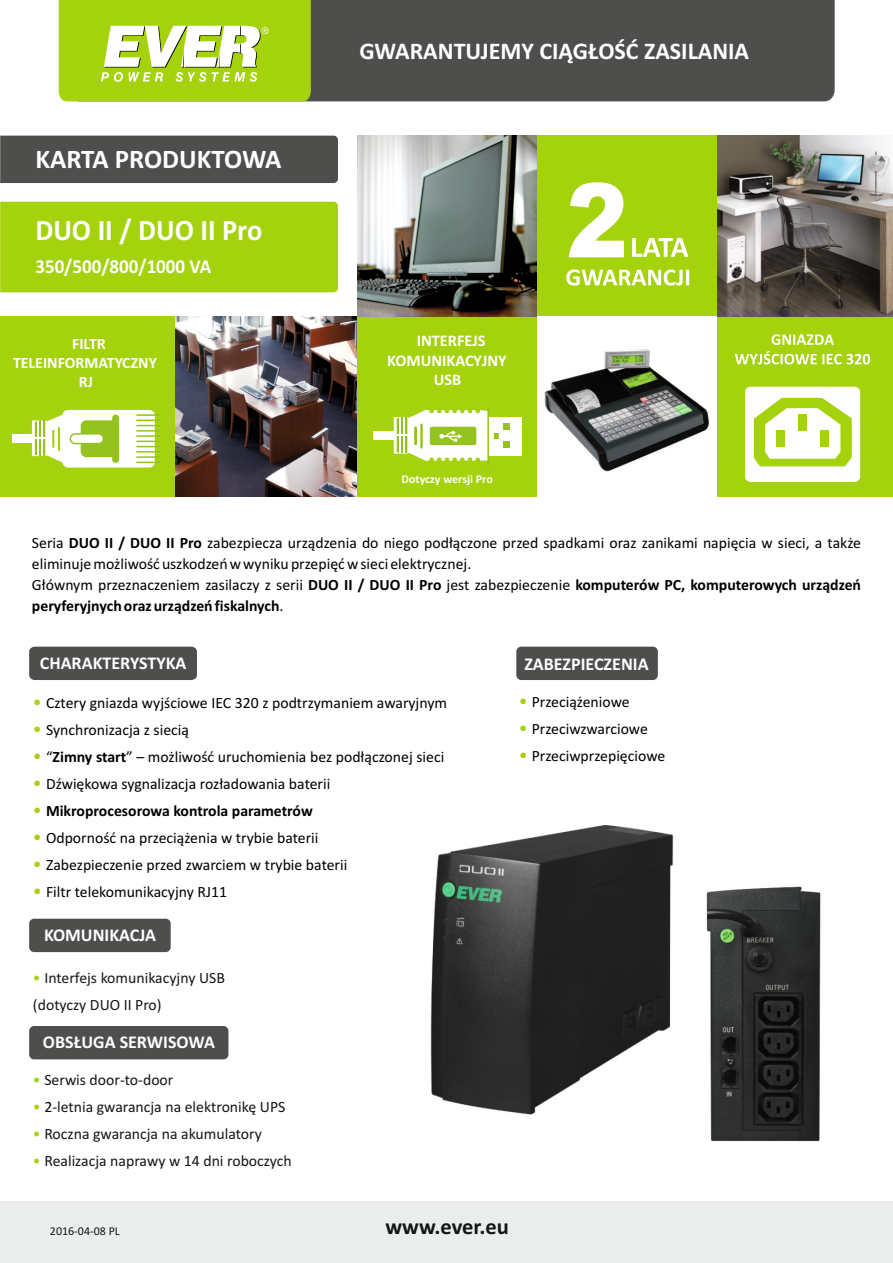
<style>
.page{position:relative;width:893px;height:1263px;background:#fff}
.page>*{position:absolute;margin:0;border:0;box-sizing:border-box;transform-origin:0 0}
.t1{font:900 103.05px "Arial";color:#fff;scale:.9 1}
.t2{font:700 29.85px "Calibri";color:#fff;scale:.96 1}
.t3{font:700 26.85px "Calibri";color:#fff}
.t4{font:700 24px "Calibri";color:#fff}
.t5{font:700 22.5px "Calibri";color:#151616}
.t6{font:700 19.95px "Calibri";color:#fff;scale:.96 1}
.t7{font:700 18px "Calibri";color:#fff}
.t8{font:18px/27px "Calibri";color:#a4d20c;text-align:justify}
.t9{font:700 16.35px/19.5px "Calibri";color:#fff;text-align:center}
.t10{font:700 15.9px/19px "Calibri";color:#fff;text-align:center}
.t11{font:15.75px/27px "Calibri";color:#000}
.t12{font:15.75px/27px "Calibri";color:#151616}
.t13{font:700 15.75px "Calibri";color:#000}
.t14{font:700 12px "Calibri";color:#fff}
.t15{font:12px "Calibri";color:#151616}
.s1{font-weight:700}
.s2{color:#a4d20c}
.s3{color:#000}
</style>
<div class="page">
<div style="left:356px;top:316px;width:181px;height:181px;background:#a4d20c"></div>
<img style="left:544px;top:349px;width:165px;height:123px">
<div style="left:0;top:316px;width:176px;height:181px;background:#a4d20c"></div>
<div style="left:717px;top:316px;width:176px;height:181px;background:#a4d20c"></div>
<img style="left:357px;top:136px;width:180px;height:180px">
<img style="left:176px;top:316px;width:181px;height:181px">
<div style="left:537px;top:136px;width:180px;height:180px;background:#a4d20c"></div>
<img style="left:717px;top:136px;width:176px;height:180px">
<svg style="left:632px;top:238px;width:56px;height:19px"></svg>
<svg style="left:566px;top:269px;width:123px;height:17px"></svg>
<svg style="left:771px;top:334px;width:63px;height:11px"></svg>
<svg style="left:735px;top:351px;width:135px;height:13px"></svg>
<div style="left:745px;top:387px;width:115px;height:95px;background:#fff;border-radius:6px"></div>
<svg style="left:754px;top:398px;width:98px;height:68px"></svg>
<div style="left:820px;top:431px;width:8px;height:16px;background:#a4d20c"></div>
<div style="left:776px;top:431px;width:9px;height:16px;background:#a4d20c"></div>
<div style="left:798px;top:414px;width:8px;height:17px;background:#a4d20c"></div>
<div style="left:29px;top:647px;width:168px;height:33px;background:#4e4e4d"></div>
<div style="left:29px;top:919px;width:142px;height:33px;background:#4e4e4d;border-radius:5px"></div>
<div style="left:29px;top:1026px;width:199px;height:33px;background:#4e4e4d;border-radius:5px"></div>
<div style="left:516px;top:647px;width:142px;height:33px;background:#4e4e4d;border-radius:5px"></div>
<img style="left:706px;top:886px;width:115px;height:256px">
<img style="left:430px;top:824px;width:244px;height:291px">
<div style="left:12px;top:434px;width:20px;height:8px;background:#fff"></div>
<svg style="left:32px;top:415px;width:31px;height:48px"></svg>
<div style="left:63px;top:410px;width:92px;height:57px;background:#fff;border-radius:6px"></div>
<div style="left:112px;top:414px;width:7px;height:49px;background:#94c21f;border-radius:3px"></div>
<hr style="left:136px;top:430px;width:24px;height:2px;background:#94c21f">
<hr style="left:136px;top:435px;width:24px;height:2px;background:#94c21f">
<svg style="left:136px;top:441px;width:24px;height:6px"></svg>
<svg style="left:136px;top:420px;width:24px;height:6px"></svg>
<hr style="left:136px;top:414px;width:24px;height:2px;background:#94c21f">
<hr style="left:136px;top:451px;width:24px;height:2px;background:#94c21f">
<hr style="left:136px;top:456px;width:24px;height:2px;background:#94c21f">
<svg style="left:136px;top:462px;width:24px;height:1px"></svg>
<div style="left:81px;top:420px;width:36px;height:37px;background:#94c21f;border-radius:6px"></div>
<div style="left:70px;top:434px;width:33px;height:10px;background:#fff;border-radius:5px"></div>
<div style="left:70px;top:433px;width:34px;height:11px;border:2px solid #94c221;border-radius:5px"></div>
<div style="left:374px;top:431px;width:20px;height:8px;background:#fff"></div>
<hr style="left:487px;top:408px;width:2px;height:57px;background:#94c21f">
<svg style="left:394px;top:410px;width:127px;height:50px;background:#ddecb1"></svg>
<div style="left:311px;top:0;width:524px;height:101px;background:#4e4e4d"></div>
<div style="left:0;top:136px;width:338px;height:47px;background:#4e4e4d"></div>
<div style="left:0;top:202px;width:338px;height:90px;background:#a4d20c"></div>
<svg style="left:59px;top:0;width:252px;height:101px"></svg>
<div style="left:0;top:1201px;width:893px;height:62px;background:#eceded"></div>
<h3 class="t3" style="left:35px;top:148px;width:248px">KARTA PRODUKTOWA</h3>
<h2 class="t2" style="left:35px;top:218px;width:238px">DUO II / DUO II Pro</h2>
<p class="t6" style="left:35px;top:258px;width:185px">350/500/800/1000 VA</p>
<h3 class="t4" style="left:359px;top:41px;width:391px">GWARANTUJEMY CIĄGŁOŚĆ ZASILANIA</h3>
<h1 class="t1" style="left:566px;top:184px;width:70px">2</h1>
<p class="t10" style="left:13px;top:336px;width:145px">FILTR<br>TELEINFORMATYCZNY<br>RJ</p>
<p class="t9" style="left:387px;top:332px;width:121px">INTERFEJS<br>KOMUNIKACYJNY</p>
<p class="t9" style="left:434px;top:371px;width:29px">USB</p>
<p class="t14" style="left:402px;top:474px;width:93px">Dotyczy wersji Pro</p>
<p class="t11" style="left:32px;top:533px;width:831px;line-height:21.1px">Seria <span class="s1">DUO II / DUO II Pro</span> zabezpiecza urządzenia do niego podłączone przed spadkami oraz zanikami napięcia w sieci, a także eliminuje możliwość uszkodzeń w wyniku przepięć w sieci elektrycznej.<br>Głównym przeznaczeniem zasilaczy z serii <span class="s1">DUO II / DUO II Pro</span> jest zabezpieczenie <span class="s1">komputerów PC, komputerowych urządzeń peryferyjnych oraz urządzeń fiskalnych</span>.</p>
<p class="t7" style="left:40px;top:655px;width:148px">CHARAKTERYSTYKA</p>
<p class="t8" style="left:33px;top:690px;width:10px">• • • • • • • •</p>
<p class="t11" style="left:46px;top:690px;width:403px">Cztery gniazda wyjściowe IEC 320 z podtrzymaniem awaryjnym Synchronizacja z siecią<br>“<span class="s1">Zimny start</span>” – możliwość uruchomienia bez podłączonej sieci Dźwiękowa sygnalizacja rozładowania baterii</p>
<p class="t13" style="left:46px;top:804px;width:268px">Mikroprocesorowa kontrola parametrów</p>
<p class="t11" style="left:46px;top:825px;width:303px">Odporność na przeciążenia w trybie baterii<br>Zabezpieczenie przed zwarciem w trybie baterii<br>Filtr telekomunikacyjny RJ11</p>
<p class="t7" style="left:44px;top:927px;width:114px">KOMUNIKACJA</p>
<p class="t12" style="left:33px;top:966px;width:193px"><span class="s2">•</span> Interfejs komunikacyjny USB (dotyczy DUO II Pro)</p>
<p class="t7" style="left:43px;top:1035px;width:173px">OBSŁUGA SERWISOWA</p>
<p class="t12" style="left:33px;top:1068px;width:142px"><span class="s2">•</span> Serwis door-to-door</p>
<p class="t12" style="left:33px;top:1095px;width:254px"><span class="s2">•</span> <span class="s3">2</span>-letnia gwarancja na elektronikę UPS</p>
<p class="t12" style="left:33px;top:1122px;width:230px"><span class="s2">•</span> Roczna gwarancja na akumulatory</p>
<p class="t12" style="left:33px;top:1149px;width:260px"><span class="s2">•</span> Realizacja naprawy w 14 dni roboczych</p>
<p class="t7" style="left:524px;top:657px;width:126px">ZABEZPIECZENIA</p>
<p class="t8" style="left:519px;top:689px;width:10px">• • •</p>
<p class="t11" style="left:532px;top:690px;width:135px">Przeciążeniowe<br>Przeciwzwarciowe<br>Przeciwprzepięciowe</p>
<p class="t15" style="left:50px;top:1225px;width:71px">2016-04-08 PL</p>
<h3 class="t5" style="left:385px;top:1217px;width:125px">www.ever.eu</h3>
</div>
